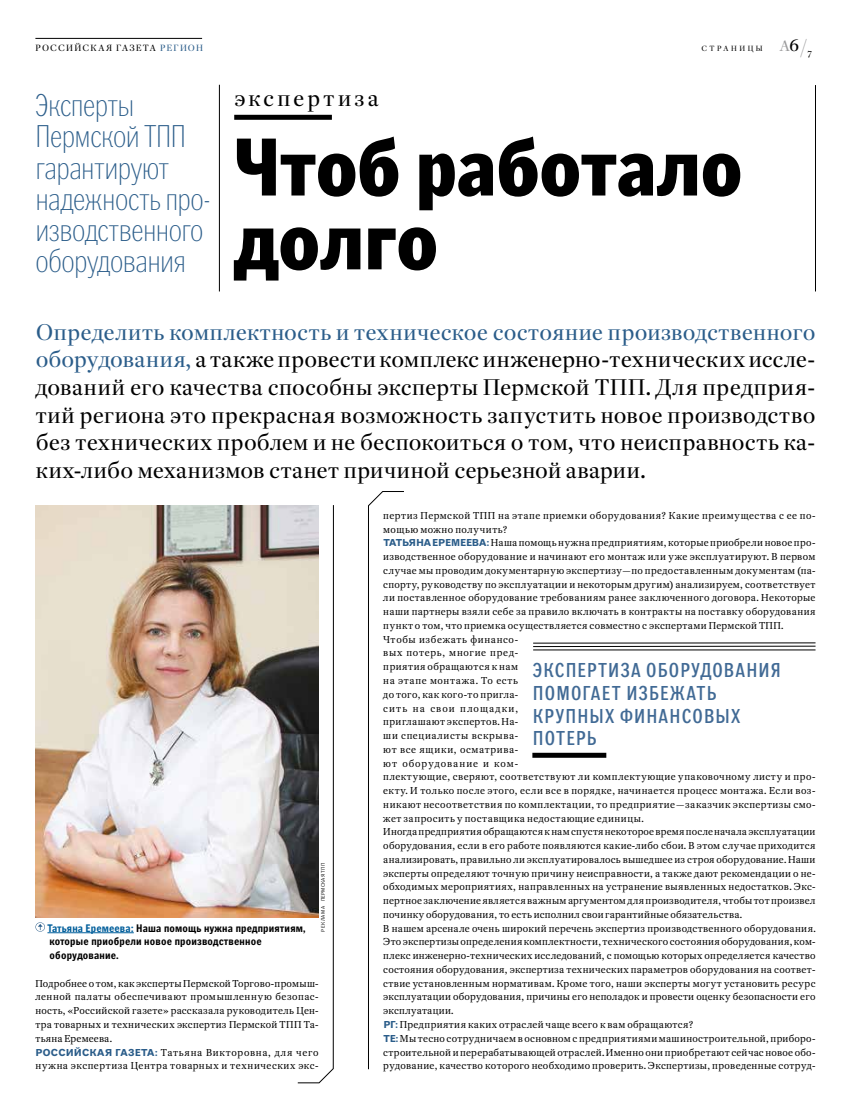
<style>
.page{position:relative;width:851px;height:1117px;background:#fff}
.page>*{position:absolute;margin:0;border:0;box-sizing:border-box;transform-origin:0 0}
.t1{font:700 condensed 81.25px/73.8px "Russ News Sans";letter-spacing:-.005em;color:#000}
.t2{font:300 expanded 31.25px/31.2px "Russ News Sans";letter-spacing:-.015em;color:#2b5d8a}
.t3{font:22.5px/27.5px "Russ News Serif Display";letter-spacing:.025em;color:#000;text-align:justify}
.t4{font:22.5px "Russ News Serif Display";letter-spacing:.14em;color:#000}
.t5{font:condensed 20px/22.5px "Russ News Sans";letter-spacing:.055em;color:#416a95}
.t6{font:500 condensed 10.88px/13.8px "Russ News Sans";letter-spacing:.015em;color:#000}
.t7{font:10px/13.8px "Russ News Serif";letter-spacing:.035em;color:#000}
.t8{font:9px "Russ News Serif Display";letter-spacing:.135em;color:#000}
.t9{font:7.5px "Russ News Serif Display";letter-spacing:.34em;color:#000}
.t10{font:5px "Russ News Sans";letter-spacing:.035em;color:#000}
.t11{font:5px "Russ News Sans";letter-spacing:.11em;color:#000}
.s1{color:#2b5d8a}
.s2{font-size:15px;color:#9c9c9d}
.s3{font-size:17.5px}
.s4{font-family:"Russ News Sans";font-weight:300;font-stretch:expanded;font-size:21.25px;color:#9c9c9d}
.s5{font-family:"Russ News Sans";font-weight:700;color:#2b5d8a}
.s6{color:#005e9b}
</style>
<div class="page">
<hr style="left:219px;top:85px;width:1px;height:206px;background:#000">
<hr style="left:815px;top:85px;width:1px;height:206px;background:#000">
<svg style="left:297px;top:505px;width:37px;height:577px"></svg>
<div style="left:234px;top:115px;width:98px;height:5px;background:#000"></div>
<img style="left:35px;top:505px;width:283px;height:412px">
<hr style="left:47px;top:932px;width:87px;height:1px;background:#005e9b">
<svg style="left:35px;top:922px;width:10px;height:9px"></svg>
<svg style="left:368px;top:491px;width:36px;height:578px"></svg>
<div style="left:532px;top:752px;width:74px;height:5px;background:#000"></div>
<hr style="left:533px;top:649px;width:282px;height:1px;background:#000">
<svg style="left:615px;top:645px;width:200px;height:1px"></svg>
<hr style="left:533px;top:642px;width:282px;height:1px;background:#000">
<hr style="left:35px;top:38px;width:167px;height:1px;background:#000">
<p class="t8" style="left:35px;top:43px;width:169px">РОССИЙСКАЯ ГАЗЕТА <span class="s1">РЕГИОН</span></p>
<p class="t9" style="left:701px;top:44px;width:107px">СТРАНИЦЫ <span class="s2">А</span><span class="s3">6</span><span class="s4">/</span></p>
<p class="t8" style="left:806px;top:49px;width:7px">7</p>
<h2 class="t2" style="left:35px;top:91px;width:176px">Эксперты<br>Пермской ТПП гарантируют надежность про&shy;изводственного оборудования</h2>
<h3 class="t4" style="left:234px;top:86px;width:146px">экспертиза</h3>
<h1 class="t1" style="left:234px;top:132px;width:510px">Чтоб работало долго</h1>
<p class="t3" style="left:36px;top:319px;width:781px"><span class="s1">Определить комплектность и техническое состояние производственного оборудования,</span> а также провести комплекс инженерно-технических иссле&shy;дований его качества способны эксперты Пермской ТПП. Для предприя&shy;тий региона это прекрасная возможность запустить новое производство без технических проблем и не беспокоиться о том, что неисправность ка&shy;ких-либо механизмов станет причиной серьезной аварии.</p>
<p class="t7" style="left:383px;top:508px;width:433px">пертиз Пермской ТПП на этапе приемки оборудования? Какие преимущества с ее по&shy;мощью можно получить?<br><span class="s5">ТАТЬЯНА ЕРЕМЕЕВА:</span> Наша помощь нужна предприятиям, которые приобрели новое про&shy;изводственное оборудование и начинают его монтаж или уже эксплуатируют. В первом случае мы проводим документарную экспертизу — по предоставленным документам (па&shy;спорту, руководству по эксплуатации и некоторым другим) анализируем, соответствует ли поставленное оборудование требованиям ранее заключенного договора. Некоторые наши партнеры взяли себе за правило включать в контракты на поставку оборудования пункт о том, что приемка осуществляется совместно с экспертами Пермской ТПП.<br>Чтобы избежать финансо-<br>вых потерь, многие пред-<br>приятия обращаются к нам<br>на этапе монтажа. То есть<br>до того, как кого‑то пригла-<br>сить на свои площадки,<br>приглашают экспертов. На-<br>ши специалисты вскрыва-<br>ют все ящики, осматрива-<br>ют оборудование и ком-<br>плектующие, сверяют, соответствуют ли комплектующие упаковочному листу и про&shy;екту. И только после этого, если все в порядке, начинается процесс монтажа. Если воз&shy;никают несоответствия по комплектации, то предприятие — заказчик экспертизы смо&shy;жет запросить у поставщика недостающие единицы.<br>Иногда предприятия обращаются к нам спустя некоторое время после начала эксплуатации оборудования, если в его работе появляются какие‑либо сбои. В этом случае приходится анализировать, правильно ли эксплуатировалось вышедшее из строя оборудование. Наши эксперты определяют точную причину неисправности, а также дают рекомендации о не&shy;обходимых мероприятиях, направленных на устранение выявленных недостатков. Экс&shy;пертное заключение является важным аргументом для производителя, чтобы тот произвел починку оборудования, то есть исполнил свои гарантийные обязательства.<br>В нашем арсенале очень широкий перечень экспертиз производственного оборудования.<br>Это экспертизы определения комплектности, технического состояния оборудования, ком&shy;плекс инженерно-технических исследований, с помощью которых определяется качество состояния оборудования, экспертиза технических параметров оборудования на соответ&shy;ствие установленным нормативам. Кроме того, наши эксперты могут установить ресурс эксплуатации оборудования, причины его неполадок и провести оценку безопасности его эксплуатации.<br><span class="s5">РГ:</span> Предприятия каких отраслей чаще всего к вам обращаются?<br><span class="s5">ТЕ:</span> Мы тесно сотрудничаем в основном с предприятиями машиностроительной, приборо&shy;строительной и перерабатывающей отраслей. Именно они приобретают сейчас новое обо&shy;рудование, качество которого необходимо проверить. Экспертизы, проведенные сотруд-</p>
<h3 class="t5" style="left:533px;top:660px;width:249px">ЭКСПЕРТИЗА ОБОРУДОВАНИЯ<br>ПОМОГАЕТ ИЗБЕЖАТЬ<br>КРУПНЫХ ФИНАНСОВЫХ<br>ПОТЕРЬ</h3>
<p class="t10" style="left:320px;top:900px;width:40px;rotate:-90deg">ПЕРМСКАЯ ТПП</p>
<p class="t11" style="left:320px;top:931px;width:27px;rotate:-90deg">РЕКЛАМА</p>
<p class="t6" style="left:47px;top:921px;width:259px"><span class="s6">Татьяна Еремеева:</span> Наша помощь нужна предприятиям,</p>
<p class="t6" style="left:50px;top:934px;width:213px">которые приобрели новое производственное оборудование.</p>
<p class="t7" style="left:35px;top:976px;width:284px">Подробнее о том, как эксперты Пермской Торгово-промыш&shy;ленной палаты обеспечивают промышленную безопас&shy;ность, «Российской газете» рассказала руководитель Цен&shy;тра товарных и технических экспертиз Пермской ТПП Та&shy;тьяна Еремеева.<br><span class="s5">РОССИЙСКАЯ ГАЗЕТА:</span> Татьяна Викторовна, для чего нужна экспертиза Центра товарных и технических экс-</p>
</div>
